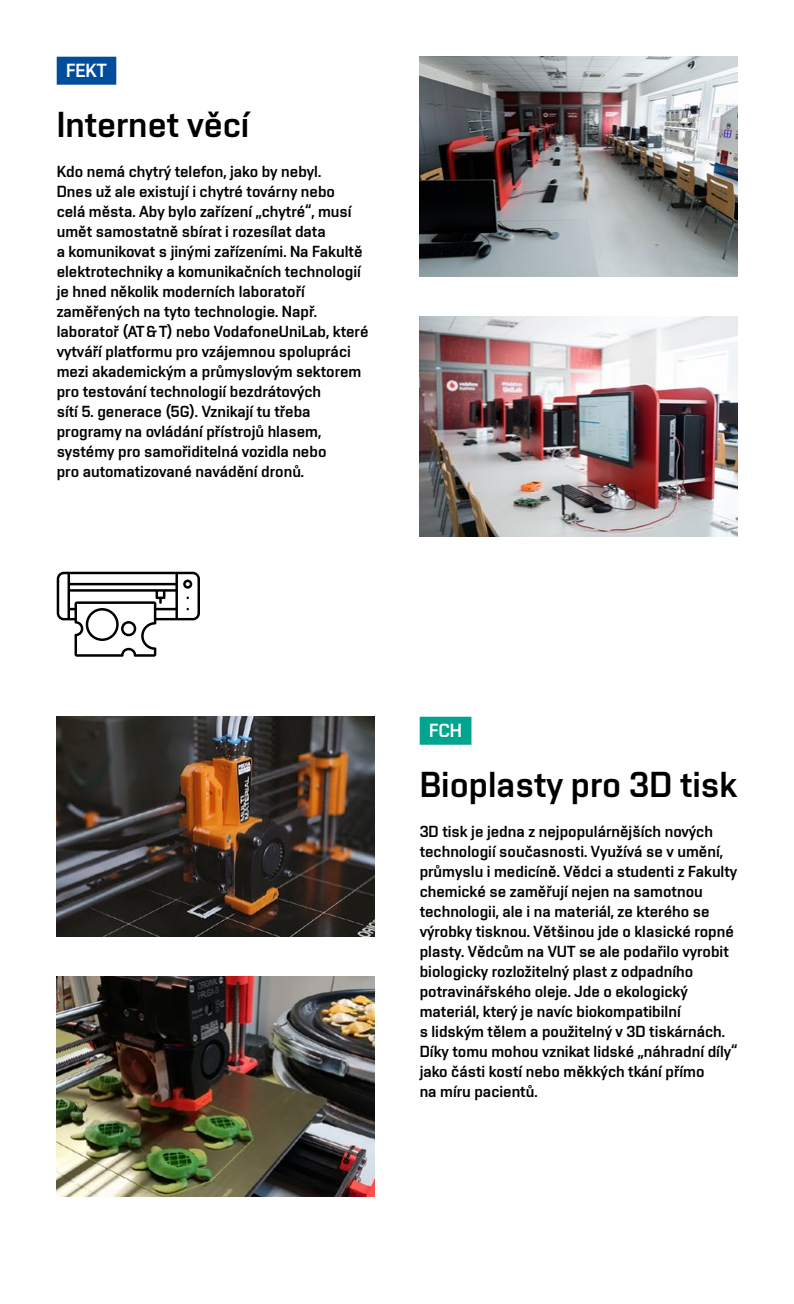
<style>
.page{position:relative;width:794px;height:1304px;background:#fff}
.page>*{position:absolute;margin:0;border:0;box-sizing:border-box;transform-origin:0 0}
.t1{font:36px "Vafle VUT";color:#000}
.t2{font:19px "Vafle VUT";color:#fff}
.t3{font:16px/20px "Vafle VUT";color:#000}
</style>
<div class="page">
<div style="left:420px;top:717px;width:51px;height:28px;background:#00a48f"></div>
<img style="left:57px;top:717px;width:317px;height:220px">
<img style="left:57px;top:977px;width:317px;height:220px">
<div style="left:57px;top:57px;width:59px;height:28px;background:#004d9b"></div>
<svg style="left:57px;top:572px;width:143px;height:85px"></svg>
<img style="left:420px;top:57px;width:317px;height:220px">
<img style="left:420px;top:317px;width:317px;height:220px">
<p class="t2" style="left:66px;top:59px;width:42px">FEKT</p>
<h1 class="t1" style="left:57px;top:103px;width:194px">Internet věcí</h1>
<p class="t3" style="left:57px;top:161px;width:313px">Kdo nemá chytrý telefon, jako by nebyl.<br>Dnes už ale existují i chytré továrny nebo<br>celá města. Aby bylo zařízení „chytré“, musí umět samostatně sbírat i rozesílat data<br>a komunikovat s jinými zařízeními. Na Fakultě elektrotechniky a komunikačních technologií je hned několik moderních laboratoří zaměřených na tyto technologie. Např. laboratoř (AT&amp;T) nebo VodafoneUniLab, které vytváří platformu pro vzájemnou spolupráci mezi akademickým a průmyslovým sektorem pro testování technologií bezdrátových<br>sítí 5. generace (5G). Vznikají tu třeba programy na ovládání přístrojů hlasem, systémy pro samořiditelná vozidla nebo<br>pro automatizované navádění dronů.</p>
<p class="t2" style="left:429px;top:719px;width:34px">FCH</p>
<h1 class="t1" style="left:420px;top:763px;width:319px">Bioplasty pro 3D tisk</h1>
<p class="t3" style="left:420px;top:821px;width:319px">3D tisk je jedna z nejpopulárnějších nových technologií současnosti. Využívá se v umění, průmyslu i medicíně. Vědci a studenti z Fakulty chemické se zaměřují nejen na samotnou technologii, ale i na materiál, ze kterého se výrobky tisknou. Většinou jde o klasické ropné plasty. Vědcům na VUT se ale podařilo vyrobit biologicky rozložitelný plast z odpadního potravinářského oleje. Jde o ekologický materiál, který je navíc biokompatibilní<br>s lidským tělem a použitelný v 3D tiskárnách.<br>Díky tomu mohou vznikat lidské „náhradní díly“ jako části kostí nebo měkkých tkání přímo<br>na míru pacientů.</p>
</div>
